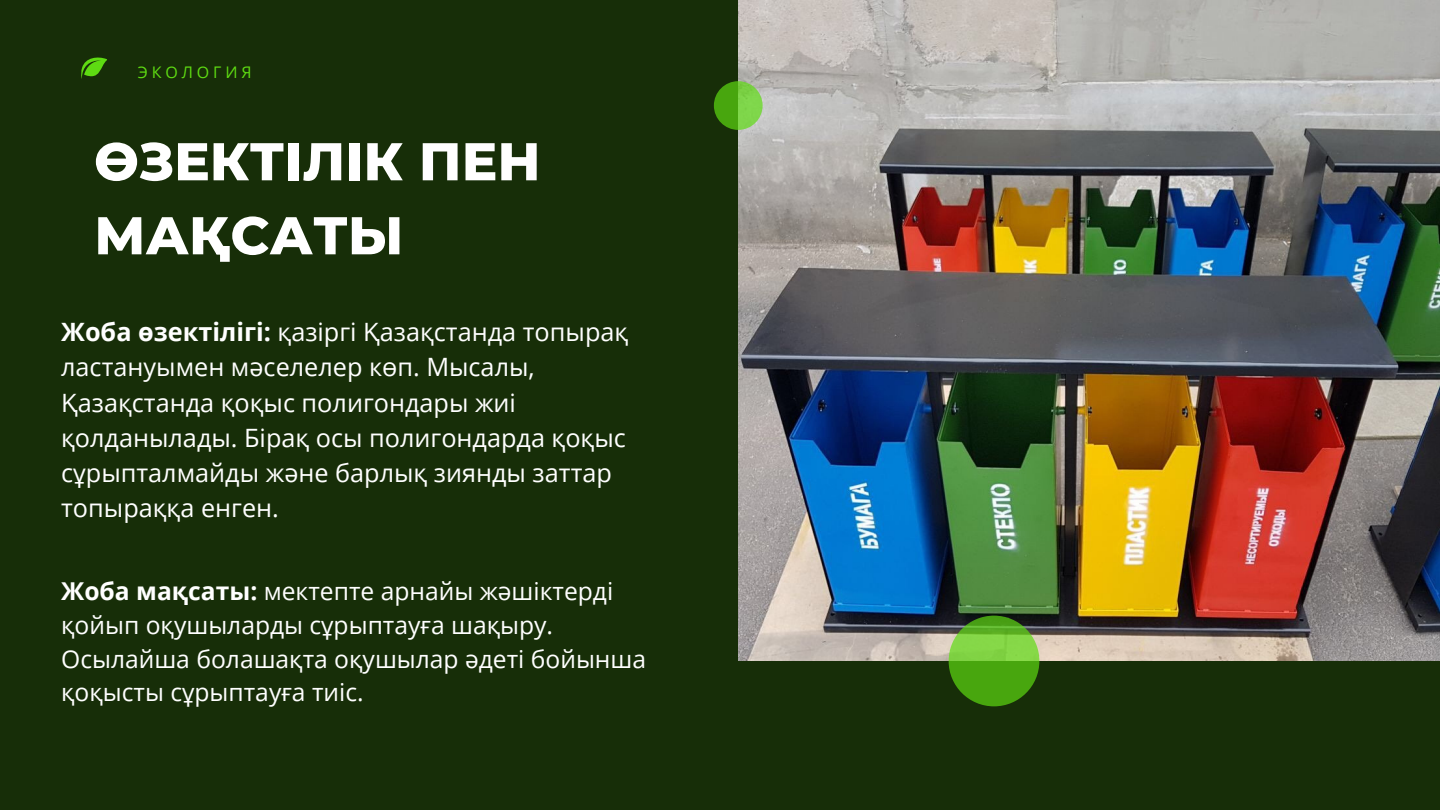
<style>
.page{position:relative;width:1440px;height:810px;background:#172e08}
.page>*{position:absolute;margin:0;border:0;box-sizing:border-box;transform-origin:0 0}
.t1{font:800 53px/74px "Montserrat";color:#fff}
.t2{font:25.3px/35.2px "Open Sans";color:#fff}
.t3{font:24.6px/33.8px "Open Sans";color:#fff}
.t4{font:16px "Open Sans";letter-spacing:.24em;color:#5edb12}
.s1{font-weight:700}
</style>
<div class="page">
<svg style="left:81px;top:57px;width:26px;height:22px"></svg>
<img style="left:738px;top:0;width:702px;height:661px">
<svg style="left:714px;top:81px;width:49px;height:49px;background:#64bc2d"></svg>
<svg style="left:949px;top:616px;width:90px;height:90px;background:#5eb724"></svg>
<p class="t4" style="left:138px;top:61px;width:115px">ЭКОЛОГИЯ</p>
<p class="t1" style="left:94px;top:124px;width:448px">ӨЗЕКТІЛІК ПЕН<br>МАҚСАТЫ</p>
<p class="t2" style="left:61px;top:314px;width:569px"><span class="s1">Жоба өзектілігі:</span> қазіргі Қазақстанда топырақ ластануымен мәселелер көп. Мысалы, Қазақстанда қоқыс полигондары жиі қолданылады. Бірақ осы полигондарда қоқыс сұрыпталмайды және барлық зиянды заттар топыраққа енген.</p>
<p class="t3" style="left:61px;top:574px;width:587px"><span class="s1">Жоба мақсаты:</span> мектепте арнайы жәшіктерді қойып оқушыларды сұрыптауға шақыру.<br>Осылайша болашақта оқушылар әдеті бойынша қоқысты сұрыптауға тиіс.</p>
</div>
